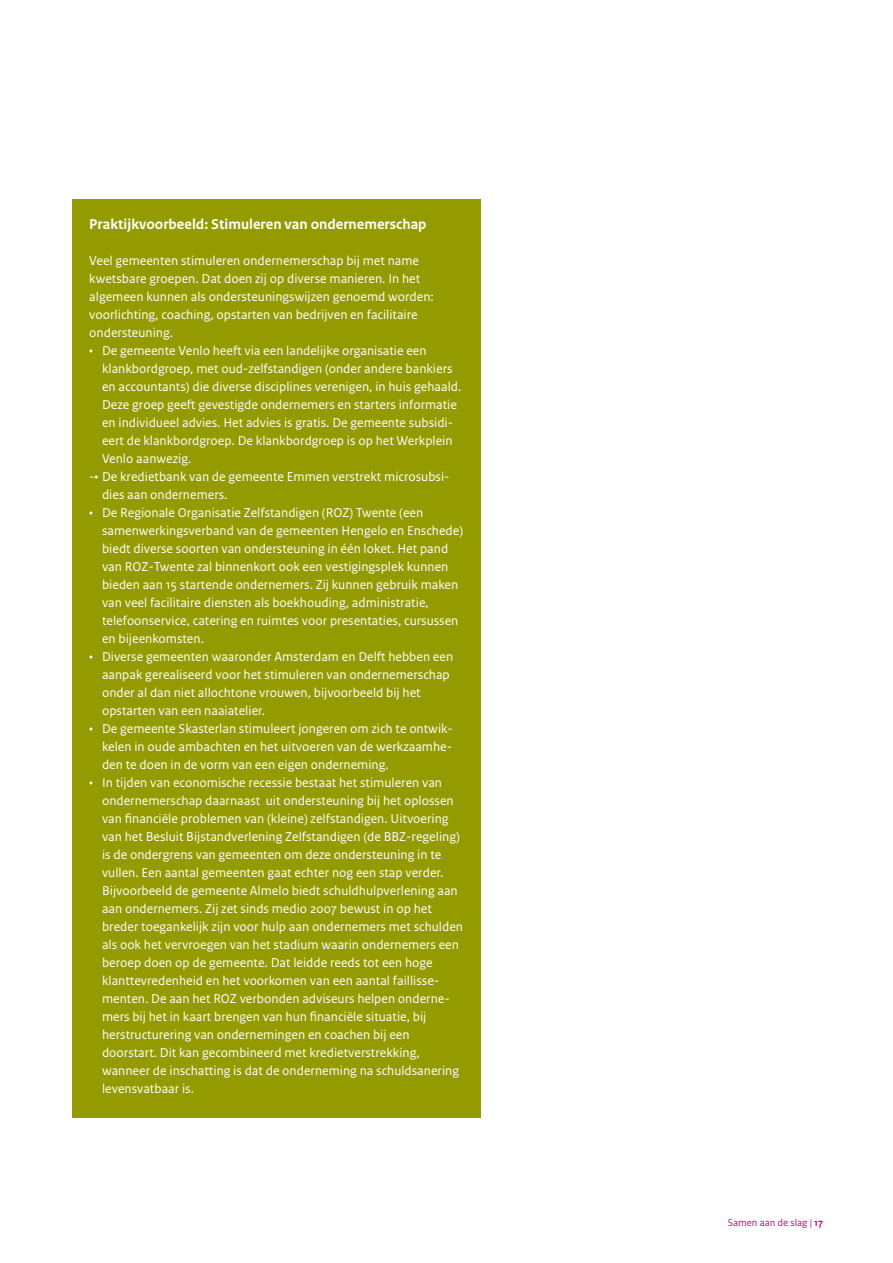
<style>
.page{position:relative;width:893px;height:1263px;background:#fff}
.page>*{position:absolute;margin:0;border:0;box-sizing:border-box;transform-origin:0 0}
.t1{font:700 15px "Rijksoverheid Sans Text";color:#fff}
.t2{font:13.5px/18px "Rijksoverheid Sans Text";color:#fff}
.t3{font:10.5px "Rijksoverheid Sans Text";color:#e10072}
.s1{font-weight:700}
</style>
<div class="page">
<div style="left:72px;top:200px;width:408px;height:918px;background:#949b00"></div>
<p class="t1" style="left:89px;top:216px;width:339px">Praktijkvoorbeeld: Stimuleren van ondernemerschap</p>
<p class="t2" style="left:89px;top:252px;width:346px">Veel gemeenten stimuleren ondernemerschap bij met name kwetsbare groepen. Dat doen zij op diverse manieren. In het algemeen kunnen als ondersteuningswijzen genoemd worden: voorlichting, coaching, opstarten van bedrijven en facilitaire ondersteuning.</p>
<p class="t2" style="left:89px;top:342px;width:339px">• De gemeente Venlo heeft via een landelijke organisatie een</p>
<p class="t2" style="left:102px;top:360px;width:352px">klankbordgroep, met oud-zelfstandigen (onder andere bankiers</p>
<p class="t2" style="left:102px;top:378px;width:361px">en accountants) die diverse disciplines verenigen, in huis gehaald.</p>
<p class="t2" style="left:102px;top:396px;width:356px">Deze groep geeft gevestigde ondernemers en starters informatie</p>
<p class="t2" style="left:102px;top:414px;width:353px">en individueel advies. Het advies is gratis. De gemeente subsidi-</p>
<p class="t2" style="left:102px;top:432px;width:352px">eert de klankbordgroep. De klankbordgroep is op het Werkplein</p>
<p class="t2" style="left:102px;top:450px;width:91px">Venlo aanwezig.</p>
<p class="t2" style="left:89px;top:468px;width:362px">-• De kredietbank van de gemeente Emmen verstrekt microsubsi-</p>
<p class="t2" style="left:102px;top:486px;width:127px">dies aan ondernemers.</p>
<p class="t2" style="left:102px;top:504px;width:363px;text-indent:-13px">• De Regionale Organisatie Zelfstandigen (ROZ) Twente (een samenwerkingsverband van de gemeenten Hengelo en Enschede) biedt diverse soorten van ondersteuning in één loket. Het pand van ROZ-Twente zal binnenkort ook een vestigingsplek kunnen bieden aan 15 startende ondernemers. Zij kunnen gebruik maken van veel facilitaire diensten als boekhouding, administratie, telefoonservice, catering en ruimtes voor presentaties, cursussen en bijeenkomsten.</p>
<p class="t2" style="left:102px;top:648px;width:353px;text-indent:-13px">• Diverse gemeenten waaronder Amsterdam en Delft hebben een aanpak gerealiseerd voor het stimuleren van ondernemerschap onder al dan niet allochtone vrouwen, bijvoorbeeld bij het opstarten van een naaiatelier.</p>
<p class="t2" style="left:102px;top:720px;width:352px;text-align:justify;text-indent:-13px">• De gemeente Skasterlan stimuleert jongeren om zich te ontwik&shy;kelen in oude ambachten en het uitvoeren van de werkzaamhe&shy;den te doen in de vorm van een eigen onderneming.</p>
<p class="t2" style="left:102px;top:774px;width:363px;text-indent:-13px">• In tijden van economische recessie bestaat het stimuleren van ondernemerschap daarnaast uit ondersteuning bij het oplossen van financiële problemen van (kleine) zelfstandigen. Uitvoering van het Besluit Bijstandverlening Zelfstandigen (de BBZ-regeling) is de ondergrens van gemeenten om deze ondersteuning in te vullen. Een aantal gemeenten gaat echter nog een stap verder.<br>Bijvoorbeeld de gemeente Almelo biedt schuldhulpverlening aan aan ondernemers. Zij zet sinds medio 2007 bewust in op het breder toegankelijk zijn voor hulp aan ondernemers met schulden als ook het vervroegen van het stadium waarin ondernemers een beroep doen op de gemeente. Dat leidde reeds tot een hoge klanttevredenheid en het voorkomen van een aantal faillisse&shy;menten. De aan het ROZ verbonden adviseurs helpen onderne&shy;mers bij het in kaart brengen van hun financiële situatie, bij herstructurering van ondernemingen en coachen bij een doorstart. Dit kan gecombineerd met kredietverstrekking, wanneer de inschatting is dat de onderneming na schuldsanering levensvatbaar is.</p>
<p class="t3" style="left:728px;top:1216px;width:97px">Samen aan de slag | <span class="s1">17</span></p>
</div>
